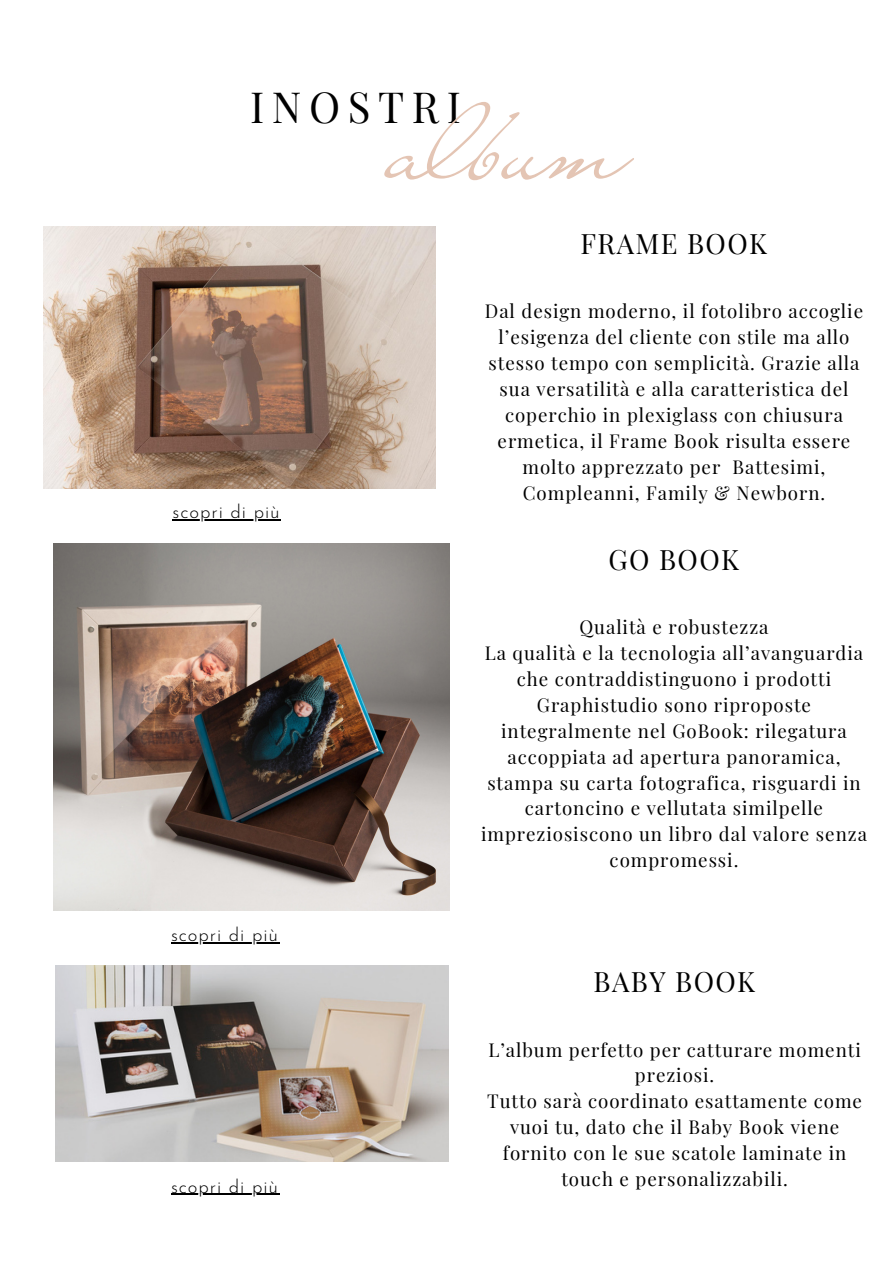
<style>
.page{position:relative;width:894px;height:1264px;background:#fff}
.page>*{position:absolute;margin:0;border:0;box-sizing:border-box;transform-origin:0 0}
.t1{font:108px "Liana";color:#e4c5b4}
.t2{font:42px "Playfair Display";letter-spacing:.18em;color:#000}
.t3{font:27.45px "Playfair Display";letter-spacing:.05em;color:#000}
.t4{font:18.75px/25.8px "Playfair Display";letter-spacing:.05em;color:#000;text-align:center}
.t5{font:300 18.6px "Josefin Sans";letter-spacing:.05em;color:#000}
</style>
<div class="page">
<img style="left:43px;top:226px;width:393px;height:262px">
<img style="left:55px;top:965px;width:393px;height:196px">
<img style="left:53px;top:543px;width:396px;height:367px">
<hr style="left:171px;top:942px;width:108px;height:1px;background:#000">
<hr style="left:171px;top:1193px;width:108px;height:1px;background:#000">
<hr style="left:172px;top:519px;width:108px;height:1px;background:#000">
<p class="t2" style="left:250px;top:78px;width:212px">INOSTRI</p>
<h3 class="t1" style="left:396px;top:76px;width:234px">album</h3>
<p class="t5" style="left:172px;top:504px;width:108px">scopri di più</p>
<h3 class="t5" style="left:171px;top:927px;width:108px">scopri di più</h3>
<p class="t5" style="left:171px;top:1178px;width:108px">scopri di più</p>
<p class="t3" style="left:580px;top:224px;width:188px">FRAME BOOK</p>
<p class="t4" style="left:485px;top:298px;width:379px">Dal design moderno, il fotolibro accoglie l’esigenza del cliente con stile ma allo stesso tempo con semplicità. Grazie alla sua versatilità e alla caratteristica del coperchio in plexiglass con chiusura ermetica, il Frame Book risulta essere molto apprezzato per Battesimi, Compleanni, Family &amp; Newborn.</p>
<p class="t3" style="left:608px;top:540px;width:132px">GO BOOK</p>
<p class="t4" style="left:579px;top:613px;width:190px">Qualità e robustezza</p>
<h3 class="t4" style="left:481px;top:639px;width:387px">La qualità e la tecnologia all’avanguardia che contraddistinguono i prodotti Graphistudio sono riproposte integralmente nel GoBook: rilegatura accoppiata ad apertura panoramica, stampa su carta fotografica, risguardi in cartoncino e vellutata similpelle impreziosiscono un libro dal valore senza compromessi.</h3>
<p class="t3" style="left:593px;top:962px;width:163px">BABY BOOK</p>
<p class="t4" style="left:488px;top:1035px;width:374px">L’album perfetto per catturare momenti preziosi.</p>
<p class="t4" style="left:487px;top:1087px;width:376px">Tutto sarà coordinato esattamente come vuoi tu, dato che il Baby Book viene fornito con le sue scatole laminate in touch e personalizzabili.</p>
</div>
